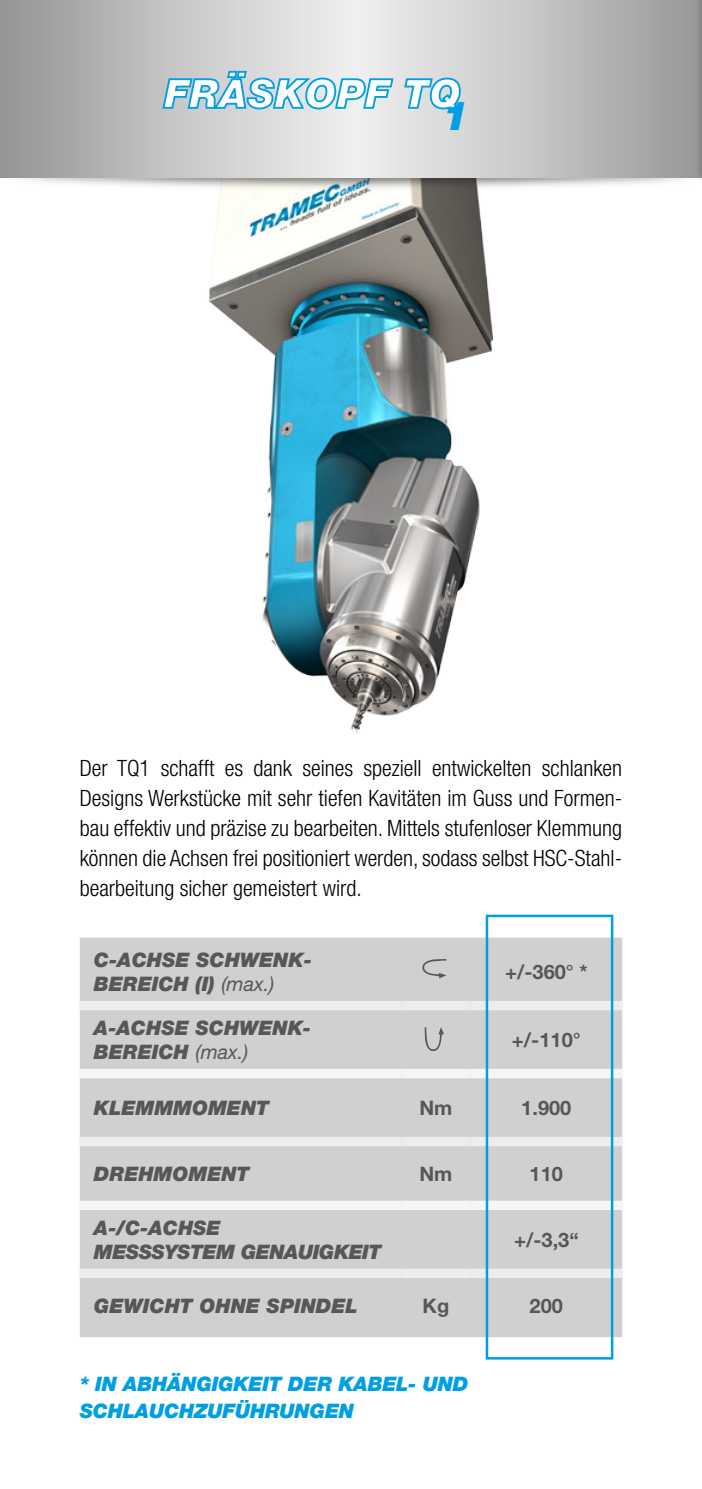
<style>
.page{position:relative;width:702px;height:1489px;background:#fff}
.page>*{position:absolute;margin:0;border:0;box-sizing:border-box;transform-origin:0 0}
.t1{font:italic 900 40px "Helvetica Neue LT";color:#009fe3}
.t2{font:300 condensed 22.5px/30px "Helvetica Neue LT";color:#000;text-align:justify}
.t3{font:italic 900 20px/24px "Helvetica Neue LT";color:#575756}
.t4{font:italic 900 20px/27.5px "Helvetica Neue LT";letter-spacing:-.01em;color:#009fe3}
.t5{font:700 20px "Helvetica Neue LT";color:#575756}
.t6{font:italic 900 20px/24px "Helvetica Neue LT";letter-spacing:-.025em;color:#575756}
.s1{font-weight:400}
</style>
<div class="page">
<img style="left:209px;top:193px;width:285px;height:540px">
<div style="left:80px;top:937px;width:542px;height:399px;background:#d0d0d0"></div>
<div style="left:80px;top:1000px;width:321px;height:10px;background:#ededed"></div>
<div style="left:401px;top:1000px;width:69px;height:10px;background:#ededed"></div>
<div style="left:470px;top:1000px;width:152px;height:10px;background:#ededed"></div>
<div style="left:80px;top:1136px;width:321px;height:10px;background:#ededed"></div>
<div style="left:401px;top:1136px;width:69px;height:10px;background:#ededed"></div>
<div style="left:470px;top:1136px;width:152px;height:10px;background:#ededed"></div>
<div style="left:80px;top:1268px;width:321px;height:9px;background:#ededed"></div>
<div style="left:401px;top:1268px;width:69px;height:9px;background:#ededed"></div>
<div style="left:470px;top:1268px;width:152px;height:9px;background:#ededed"></div>
<div style="left:80px;top:1068px;width:321px;height:10px;background:#f6f6f6"></div>
<div style="left:401px;top:1068px;width:69px;height:10px;background:#f6f6f6"></div>
<div style="left:470px;top:1068px;width:152px;height:10px;background:#f6f6f6"></div>
<div style="left:80px;top:1200px;width:321px;height:9px;background:#f6f6f6"></div>
<div style="left:401px;top:1200px;width:69px;height:9px;background:#f6f6f6"></div>
<div style="left:470px;top:1200px;width:152px;height:9px;background:#f6f6f6"></div>
<svg style="left:420px;top:958px;width:26px;height:20px"></svg>
<svg style="left:424px;top:1027px;width:20px;height:25px"></svg>
<img style="left:0;top:177px;width:694px;height:16px">
<svg style="left:0;top:0;width:694px;height:177px;background:#c2c1c1"></svg>
<svg style="left:161px;top:55px;width:300px;height:59px"></svg>
<div style="left:694px;top:0;width:8px;height:185px;background:#949393"></div>
<hr style="left:701px;top:0;width:1px;height:177px;background:#838383">
<div style="left:485px;top:914px;width:128px;height:445px;border:2px solid #009fe3"></div>
<p class="t1" style="left:442px;top:91px;width:28px">1</p>
<p class="t2" style="left:80px;top:753px;width:544px">Der TQ1 schafft es dank seines speziell entwickelten schlanken Designs Werkstücke mit sehr tiefen Kavitäten im Guss und Formen&shy;bau effektiv und präzise zu bearbeiten. Mittels stufenloser Klemmung können die Achsen frei positioniert werden, sodass selbst HSC-Stahl&shy;bearbeitung sicher gemeistert wird.</p>
<p class="t3" style="left:94px;top:947px;width:219px">C-ACHSE SCHWENK-<br>BEREICH (I) <span class="s1">(max.)</span></p>
<p class="t3" style="left:94px;top:1015px;width:219px">A-ACHSE SCHWENK-<br>BEREICH <span class="s1">(max.)</span></p>
<p class="t5" style="left:505px;top:959px;width:84px">+/-360° *</p>
<p class="t5" style="left:512px;top:1027px;width:70px">+/-110°</p>
<p class="t3" style="left:94px;top:1095px;width:177px">KLEMMMOMENT</p>
<p class="t5" style="left:419px;top:1095px;width:34px">Nm</p>
<p class="t5" style="left:521px;top:1095px;width:52px">1.900</p>
<p class="t3" style="left:94px;top:1161px;width:157px">DREHMOMENT</p>
<p class="t5" style="left:419px;top:1161px;width:34px">Nm</p>
<p class="t5" style="left:529px;top:1161px;width:35px">110</p>
<p class="t6" style="left:94px;top:1215px;width:289px">A-/C-ACHSE<br>MESSSYSTEM GENAUIGKEIT</p>
<p class="t5" style="left:514px;top:1227px;width:66px">+/-3,3“</p>
<p class="t3" style="left:94px;top:1293px;width:265px">GEWICHT OHNE SPINDEL</p>
<p class="t5" style="left:422px;top:1293px;width:28px">Kg</p>
<p class="t5" style="left:529px;top:1293px;width:35px">200</p>
<p class="t4" style="left:80px;top:1369px;width:390px">* IN ABHÄNGIGKEIT DER KABEL- UND<br>SCHLAUCHZUFÜHRUNGEN</p>
</div>
